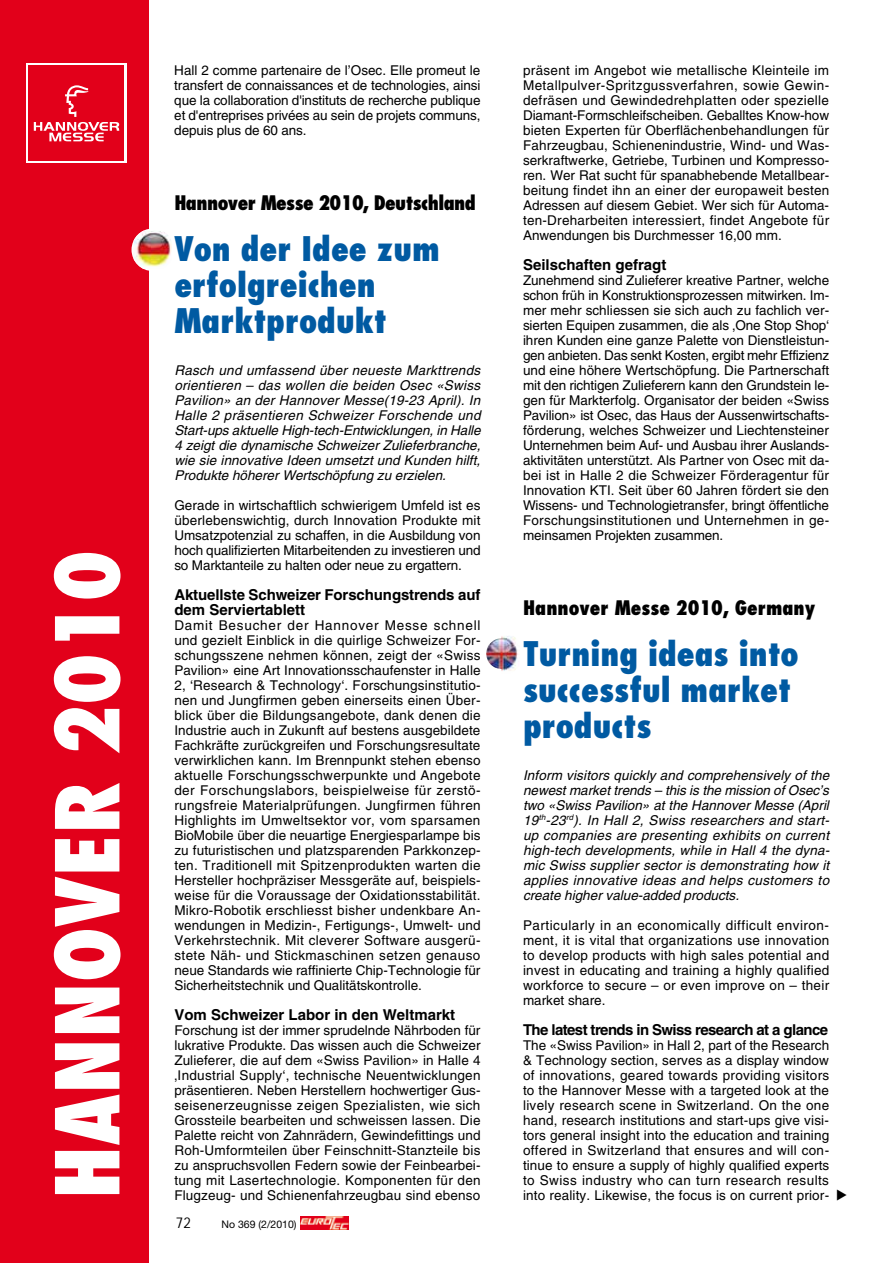
<style>
.page{position:relative;width:893px;height:1263px;background:#fff}
.page>*{position:absolute;margin:0;border:0;box-sizing:border-box;transform-origin:0 0}
.t1{font:800 condensed 85.5px "Futura";color:#fff}
.t2{font:800 condensed 33px/36px "Futura";color:#005aa2}
.t3{font:800 condensed 19.5px "Futura";letter-spacing:-.03em;color:#000}
.t4{font:800 condensed 19.5px "Futura";color:#000}
.t5{font:700 15px/15px "Helvetica";letter-spacing:-.005em;color:#000}
.t6{font:700 15px "Helvetica";letter-spacing:-.04em;color:#000}
.t7{font:13.5px/15px "Helvetica";letter-spacing:.005em;color:#000;text-align:justify}
.t8{font:italic 13.5px/15px "Helvetica";color:#000;text-align:justify}
.t9{font:10.5px "Helvetica Neue";color:#000}
</style>
<div class="page">
<svg style="left:300px;top:1216px;width:49px;height:13px"></svg>
<img style="left:301px;top:1216px;width:47px;height:13px">
<div style="left:0;top:0;width:149px;height:1263px;background:#e2001a"></div>
<img style="left:486px;top:636px;width:33px;height:35px">
<div style="left:132px;top:229px;width:42px;height:42px;background:#fff;border-radius:50%"></div>
<img style="left:134px;top:231px;width:38px;height:38px;border-radius:10px">
<svg style="left:26px;top:64px;width:101px;height:99px"></svg>
<div style="left:29px;top:66px;width:95px;height:95px;background:#e2001a"></div>
<svg style="left:34px;top:85px;width:85px;height:56px"></svg>
<h1 class="t1" style="left:51px;top:1199px;width:651px;rotate:-90deg">HANNOVER 2010</h1>
<p class="t7" style="left:174px;top:64px;width:308px">Hall 2 comme partenaire de l’Osec. Elle promeut le transfert de connaissances et de technologies, ainsi que la collaboration d'instituts de recherche publique et d'entreprises privées au sein de projets communs, depuis plus de 60 ans.</p>
<h3 class="t3" style="left:174px;top:194px;width:303px">Hannover Messe 2010, Deutschland</h3>
<h2 class="t2" style="left:174px;top:234px;width:267px">Von der Idee zum erfolgreichen<br>Marktprodukt</h2>
<p class="t8" style="left:174px;top:364px;width:308px">Rasch und umfassend über neueste Markttrends orientieren – das wollen die beiden Osec «Swiss Pavilion» an der Hannover Messe(19-23 April). In Halle 2 präsentieren Schweizer Forschende und Start-ups aktuelle High-tech-Entwicklungen, in Halle 4 zeigt die dynamische Schweizer Zulieferbranche, wie sie innovative Ideen umsetzt und Kunden hilft, Produkte höherer Wertschöpfung zu erzielen.</p>
<p class="t7" style="left:174px;top:499px;width:308px">Gerade in wirtschaftlich schwierigem Umfeld ist es überlebenswichtig, durch Innovation Produkte mit Umsatzpotenzial zu schaffen, in die Ausbildung von hoch qualifizierten Mitarbeitenden zu investieren und so Marktanteile zu halten oder neue zu ergattern.</p>
<p class="t5" style="left:174px;top:589px;width:308px">Aktuellste Schweizer Forschungstrends auf dem Serviertablett</p>
<p class="t7" style="left:174px;top:619px;width:308px">Damit Besucher der Hannover Messe schnell und gezielt Einblick in die quirlige Schweizer For&shy;schungsszene nehmen können, zeigt der «Swiss Pavilion» eine Art Innovationsschaufenster in Halle 2, ‘Research &amp; Technology‘. Forschungsinstitutio&shy;nen und Jungfirmen geben einerseits einen Über&shy;blick über die Bildungsangebote, dank denen die Industrie auch in Zukunft auf bestens ausgebildete Fachkräfte zurückgreifen und Forschungsresultate verwirklichen kann. Im Brennpunkt stehen ebenso aktuelle Forschungsschwerpunkte und Angebote der Forschungslabors, beispielweise für zerstö&shy;rungsfreie Materialprüfungen. Jungfirmen führen Highlights im Umweltsektor vor, vom sparsamen BioMobile über die neuartige Energiesparlampe bis zu futuristischen und platzsparenden Parkkonzep&shy;ten. Traditionell mit Spitzenprodukten warten die Hersteller hochpräziser Messgeräte auf, beispiels&shy;weise für die Voraussage der Oxidationsstabilität.<br>Mikro-Robotik erschliesst bisher undenkbare An&shy;wendungen in Medizin-, Fertigungs-, Umwelt- und Verkehrstechnik. Mit cleverer Software ausgerü&shy;stete Näh- und Stickmaschinen setzen genauso neue Standards wie raffinierte Chip-Technologie für Sicherheitstechnik und Qualitätskontrolle.</p>
<p class="t5" style="left:174px;top:1009px;width:282px">Vom Schweizer Labor in den Weltmarkt</p>
<p class="t7" style="left:174px;top:1024px;width:308px">Forschung ist der immer sprudelnde Nährboden für lukrative Produkte. Das wissen auch die Schweizer Zulieferer, die auf dem «Swiss Pavilion» in Halle 4 ‚Industrial Supply‘, technische Neuentwicklungen präsentieren. Neben Herstellern hochwertiger Gus&shy;seisenerzeugnisse zeigen Spezialisten, wie sich Grossteile bearbeiten und schweissen lassen. Die Palette reicht von Zahnrädern, Gewindefittings und Roh-Umformteilen über Feinschnitt-Stanzteile bis zu anspruchsvollen Federn sowie der Feinbearbei&shy;tung mit Lasertechnologie. Komponenten für den</p>
<p class="t7" style="left:174px;top:1189px;width:307px">Flugzeug- und Schienenfahrzeugbau sind ebenso</p>
<p class="t9" style="left:222px;top:1221px;width:77px">No 369 (2/2010)</p>
<p class="t7" style="left:523px;top:64px;width:308px">präsent im Angebot wie metallische Kleinteile im Metallpulver-Spritzgussverfahren, sowie Gewin&shy;defräsen und Gewindedrehplatten oder spezielle Diamant-Formschleifscheiben. Geballtes Know-how bieten Experten für Oberflächenbehandlungen für Fahrzeugbau, Schienenindustrie, Wind- und Was&shy;serkraftwerke, Getriebe, Turbinen und Kompresso&shy;ren. Wer Rat sucht für spanabhebende Metallbear&shy;beitung findet ihn an einer der europaweit besten Adressen auf diesem Gebiet. Wer sich für Automa&shy;ten-Dreharbeiten interessiert, findet Angebote für Anwendungen bis Durchmesser 16,00 mm.</p>
<p class="t5" style="left:523px;top:259px;width:145px">Seilschaften gefragt</p>
<p class="t7" style="left:523px;top:274px;width:308px">Zunehmend sind Zulieferer kreative Partner, welche schon früh in Konstruktionsprozessen mitwirken. Im&shy;mer mehr schliessen sie sich auch zu fachlich ver&shy;sierten Equipen zusammen, die als ‚One Stop Shop‘ ihren Kunden eine ganze Palette von Dienstleistun&shy;gen anbieten. Das senkt Kosten, ergibt mehr Effizienz und eine höhere Wertschöpfung. Die Partnerschaft mit den richtigen Zulieferern kann den Grundstein le&shy;gen für Markterfolg. Organisator der beiden «Swiss Pavilion» ist Osec, das Haus der Aussenwirtschafts&shy;förderung, welches Schweizer und Liechtensteiner Unternehmen beim Auf- und Ausbau ihrer Auslands&shy;aktivitäten unterstützt. Als Partner von Osec mit da&shy;bei ist in Halle 2 die Schweizer Förderagentur für Innovation KTI. Seit über 60 Jahren fördert sie den Wissens- und Technologietransfer, bringt öffentliche Forschungsinstitutionen und Unternehmen in ge&shy;meinsamen Projekten zusammen.</p>
<h3 class="t4" style="left:523px;top:599px;width:294px">Hannover Messe 2010, Germany</h3>
<h2 class="t2" style="left:523px;top:639px;width:277px">Turning ideas into successful market products</h2>
<p class="t8" style="left:523px;top:769px;width:308px">Inform visitors quickly and comprehensively of the newest market trends – this is the mission of Osec’s two «Swiss Pavilion» at the Hannover Messe (April 19<sup>th</sup>-23<sup>rd</sup>). In Hall 2, Swiss researchers and start&shy;up companies are presenting exhibits on current high-tech developments, while in Hall 4 the dyna&shy;mic Swiss supplier sector is demonstrating how it applies innovative ideas and helps customers to create higher value-added products.</p>
<p class="t7" style="left:523px;top:919px;width:308px">Particularly in an economically difficult environ&shy;ment, it is vital that organizations use innovation to develop products with high sales potential and invest in educating and training a highly qualified workforce to secure – or even improve on – their market share.</p>
<p class="t6" style="left:523px;top:1024px;width:307px">The latest trends in Swiss research at a glance</p>
<p class="t7" style="left:523px;top:1039px;width:308px">The «Swiss Pavilion» in Hall 2, part of the Research &amp; Technology section, serves as a display window of innovations, geared towards providing visitors to the Hannover Messe with a targeted look at the lively research scene in Switzerland. On the one hand, research institutions and start-ups give visi&shy;tors general insight into the education and training offered in Switzerland that ensures and will con&shy;tinue to ensure a supply of highly qualified experts to Swiss industry who can turn research results into reality. Likewise, the focus is on current prior-</p>
</div>
